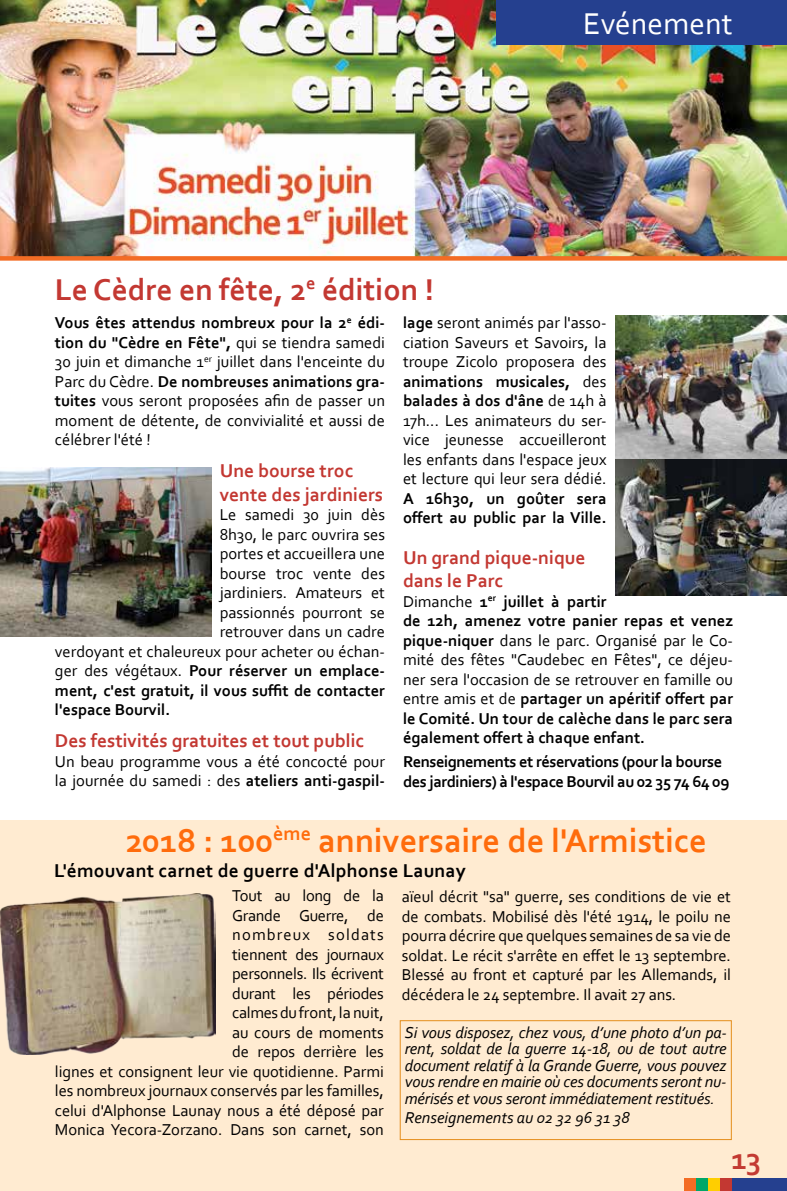
<style>
.page{position:relative;width:787px;height:1191px;background:#fff}
.page>*{position:absolute;margin:0;border:0;box-sizing:border-box;transform-origin:0 0}
.t1{font:700 34.5px "Corbel";color:#ff6c0c}
.t2{font:700 31.5px "Corbel";color:#c33832}
.t3{font:31.5px "Corbel";color:#fff}
.t4{font:700 31.5px "Corbel";color:#c33a32}
.t5{font:700 19.5px/23.4px "Corbel";color:#c33832}
.t6{font:700 19.5px "Corbel";letter-spacing:.01em;color:#000}
.t7{font:16.5px/19.5px "Corbel";color:#000;text-align:justify}
.t8{font:700 16.5px/19.5px "Corbel";color:#000}
.t9{font:italic 16.5px/16.5px "Corbel";letter-spacing:-.01em;color:#000;text-align:justify}
.t10{font:700 16.5px/19.8px "Corbel";letter-spacing:-.025em;color:#000}
.s1{font-weight:700}
.s2{font-weight:400}
</style>
<div class="page">
<img style="left:0;top:0;width:787px;height:261px">
<div style="left:0;top:821px;width:787px;height:370px;background:#ffebd1"></div>
<div style="left:732px;top:1178px;width:55px;height:13px;background:#25408f"></div>
<div style="left:720px;top:1178px;width:11px;height:13px;background:#c33832"></div>
<div style="left:696px;top:1178px;width:11px;height:13px;background:#00a768"></div>
<div style="left:708px;top:1178px;width:11px;height:13px;background:#ffce00"></div>
<div style="left:684px;top:1178px;width:11px;height:13px;background:#f36c24"></div>
<div style="left:496px;top:0;width:291px;height:45px;background:#25408f"></div>
<img style="left:615px;top:316px;width:172px;height:143px">
<div style="left:400px;top:1020px;width:331px;height:120px;border:1px solid #e48e1c"></div>
<img style="left:0;top:468px;width:211px;height:168px">
<img style="left:615px;top:459px;width:172px;height:136px">
<img style="left:0;top:893px;width:216px;height:161px">
<h2 class="t2" style="left:55px;top:270px;width:380px">Le Cèdre en fête, 2<sup>e</sup> édition !</h2>
<h2 class="t3" style="left:583px;top:4px;width:151px">Evénement</h2>
<p class="t7" style="left:55px;top:312px;width:331px"><span class="s1">Vous êtes attendus nombreux pour la 2</span><sup>e</sup> <span class="s1">édi&shy;tion du "Cèdre en Fête",</span> qui se tiendra samedi 30 juin et dimanche 1<sup>er</sup> juillet dans l'enceinte du Parc du Cèdre. <span class="s1">De nombreuses animations gra&shy;tuites</span> vous seront proposées afin de passer un moment de détente, de convivialité et aussi de célébrer l'été !</p>
<p class="t5" style="left:220px;top:459px;width:165px">Une bourse troc vente des jardiniers</p>
<p class="t7" style="left:220px;top:504px;width:167px">Le samedi 30 juin dès</p>
<p class="t7" style="left:220px;top:524px;width:167px">8h30, le parc ouvrira ses</p>
<p class="t7" style="left:220px;top:543px;width:167px">portes et accueillera une</p>
<p class="t7" style="left:220px;top:563px;width:167px">bourse troc vente des</p>
<p class="t7" style="left:220px;top:582px;width:167px">jardiniers. Amateurs et</p>
<p class="t7" style="left:220px;top:602px;width:167px">passionnés pourront se</p>
<p class="t7" style="left:220px;top:621px;width:167px">retrouver dans un cadre</p>
<p class="t7" style="left:55px;top:641px;width:331px">verdoyant et chaleureux pour acheter ou échan-</p>
<p class="t8" style="left:55px;top:660px;width:331px"><span class="s2">ger des végétaux.</span> Pour réserver un emplace-</p>
<p class="t8" style="left:55px;top:680px;width:331px">ment, c'est gratuit, il vous suffit de contacter</p>
<p class="t8" style="left:55px;top:699px;width:117px">l'espace Bourvil.</p>
<p class="t5" style="left:55px;top:728px;width:311px">Des festivités gratuites et tout public</p>
<p class="t7" style="left:55px;top:751px;width:331px">Un beau programme vous a été concocté pour la journée du samedi : des <span class="s1">ateliers anti-gaspil-</span></p>
<p class="t7" style="left:403px;top:312px;width:205px"><span class="s1">lage</span> seront animés par l'asso&shy;ciation Saveurs et Savoirs, la troupe Zicolo proposera des <span class="s1">animations musicales,</span> des <span class="s1">balades à dos d'âne</span> de 14h à 17h... Les animateurs du ser&shy;vice jeunesse accueilleront les enfants dans l'espace jeux et lecture qui leur sera dédié.</p>
<p class="t8" style="left:403px;top:488px;width:205px">A 16h30, un goûter sera offert au public par la Ville.</p>
<p class="t5" style="left:403px;top:545px;width:184px">Un grand pique-nique dans le Parc</p>
<p class="t8" style="left:403px;top:591px;width:331px"><span class="s2">Dimanche</span> 1<sup>er</sup> juillet à partir<br>de 12h, amenez votre panier repas et venez pique-niquer <span class="s2">dans le parc. Organisé par le Co&shy;mité des fêtes "Caudebec en Fêtes", ce déjeu&shy;ner sera l'occasion de se retrouver en famille ou entre amis et de</span> partager un apéritif offert par le Comité. Un tour de calèche dans le parc sera également offert à chaque enfant.</p>
<p class="t10" style="left:403px;top:751px;width:328px">Renseignements et réservations (pour la bourse des jardiniers) à l'espace Bourvil au 02 35 74 64 09</p>
<h1 class="t1" style="left:126px;top:819px;width:582px">2018 : 100<sup>ème</sup> anniversaire de l'Armistice</h1>
<p class="t7" style="left:55px;top:885px;width:330px;text-align:right">Tout au long de la<br>Grande Guerre, de<br>nombreux soldats<br>tiennent des journaux<br>personnels. Ils écrivent<br>durant les périodes<br>calmes du front, la nuit,<br>au cours de moments<br>de repos derrière les<br>lignes et consignent leur vie quotidienne. Parmi les nombreux journaux conservés par les familles, celui d'Alphonse Launay nous a été déposé par<br>Monica Yecora-Zorzano. Dans son carnet, son</p>
<p class="t7" style="left:402px;top:886px;width:331px">aïeul décrit "sa" guerre, ses conditions de vie et de combats. Mobilisé dès l'été 1914, le poilu ne pourra décrire que quelques semaines de sa vie de soldat. Le récit s'arrête en effet le 13 septembre.<br>Blessé au front et capturé par les Allemands, il décédera le 24 septembre. Il avait 27 ans.</p>
<p class="t6" style="left:54px;top:858px;width:413px">L'émouvant carnet de guerre d'Alphonse Launay</p>
<p class="t9" style="left:405px;top:1023px;width:323px">Si vous disposez, chez vous, d’une photo d’un pa&shy;rent, soldat de la guerre 14-18, ou de tout autre document relatif à la Grande Guerre, vous pouvez vous rendre en mairie où ces documents seront nu&shy;mérisés et vous seront immédiatement restitués.</p>
<p class="t9" style="left:405px;top:1109px;width:226px">Renseignements au 02 32 96 31 38</p>
<h2 class="t4" style="left:731px;top:1138px;width:32px">13</h2>
</div>
